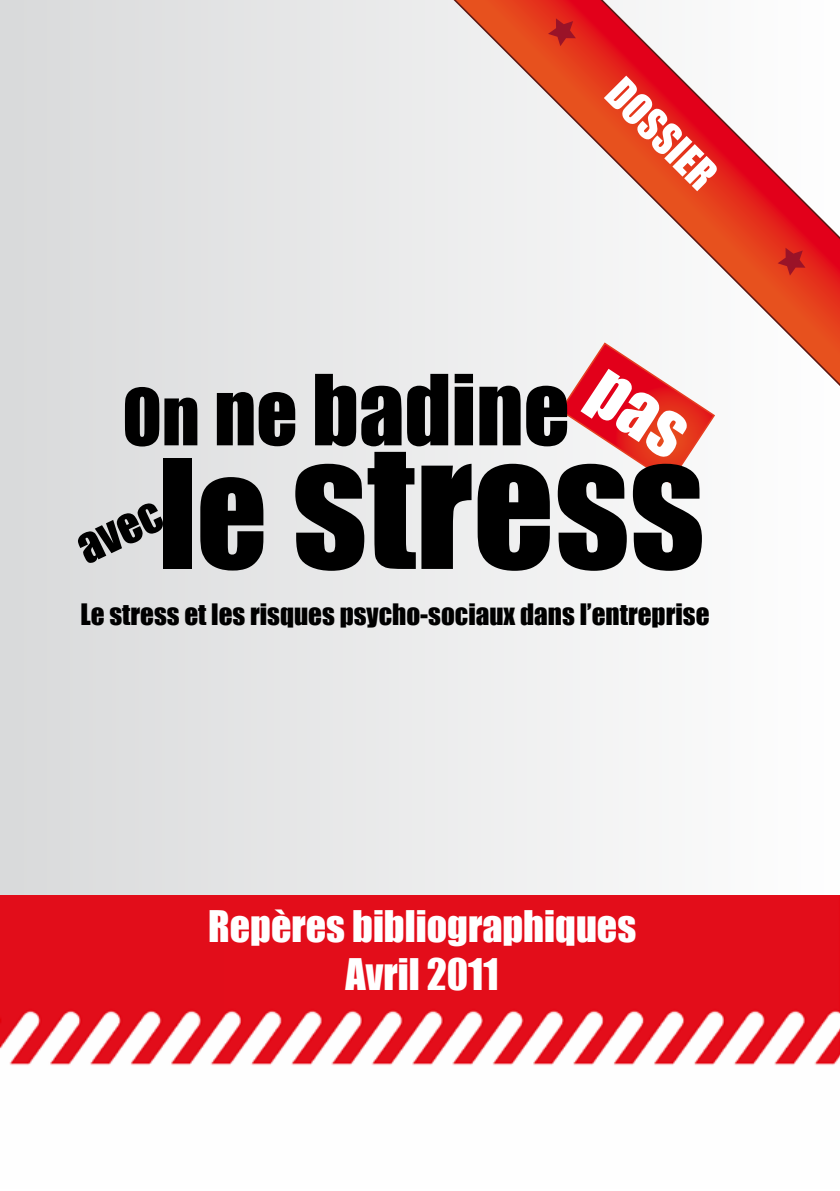
<style>
.page{position:relative;width:840px;height:1191px;background:#fff}
.page>*{position:absolute;margin:0;border:0;box-sizing:border-box;transform-origin:0 0}
.t1{font:159.4px "Impact";color:#000}
.t2{font:90.4px "Impact";color:#000}
.t3{font:45.2px "Impact";color:#000}
.t4{font:40px/48px "Impact";color:#fff;text-align:center}
.t5{font:27.2px "Impact";color:#000}
.s1{font-size:72.2px}
.s2{font-size:80.8px}
.s3{font-size:139.2px}
</style>
<div class="page">
<div style="left:0;top:0;width:839px;height:1188px;background:linear-gradient(to right,#d8d9da,#fefefe)"></div>
<div style="left:0;top:895px;width:839px;height:53px;background:#e30d1a"></div>
<svg style="left:445px;top:0;width:394px;height:390px"></svg>
<svg style="left:547px;top:18px;width:28px;height:28px"></svg>
<svg style="left:777px;top:248px;width:28px;height:28px"></svg>
<img style="left:0;top:948px;width:839px;height:240px">
<svg style="left:558px;top:341px;width:157px;height:143px"></svg>
<h3 class="t4" style="left:631px;top:68px;width:137px;rotate:45deg">Dossier</h3>
<h2 class="t2" style="left:122px;top:340px;width:448px"><span class="s1">On</span> <span class="s2">ne</span> badine</h2>
<h1 class="t1" style="left:158px;top:383px;width:548px"><span class="s3">le</span> stress</h1>
<h3 class="t3" style="left:65px;top:517px;width:90px;rotate:-25deg">avec</h3>
<p class="t5" style="left:80px;top:593px;width:630px">Le stress et les risques psycho-sociaux dans l’entreprise</p>
<h3 class="t4" style="left:208px;top:901px;width:429px">Repères bibliographiques<br>Avril 2011</h3>
</div>
